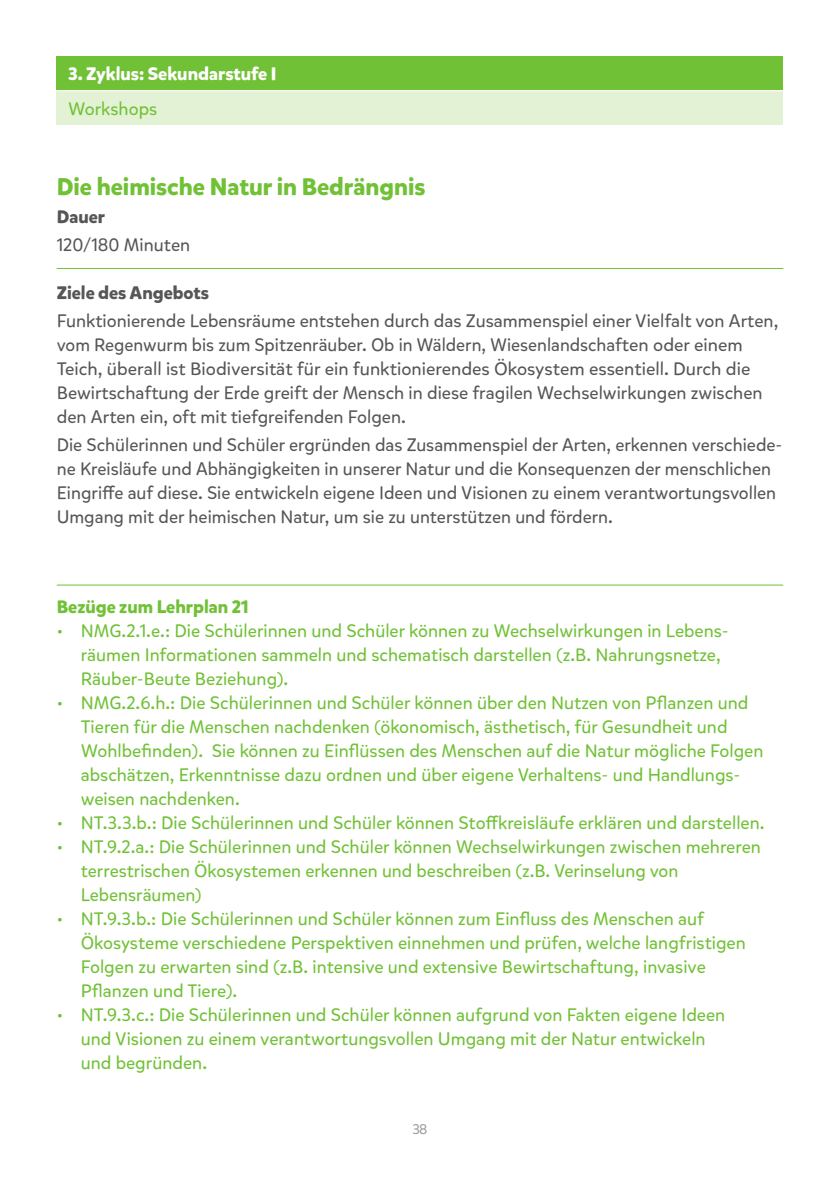
<style>
.page{position:relative;width:840px;height:1191px;background:#fff}
.page>*{position:absolute;margin:0;border:0;box-sizing:border-box;transform-origin:0 0}
.t1{font:700 24px "Mikado";color:#71c136}
.t2{font:18px/24px "Mikado";color:#71c136}
.t3{font:18px/24px "Mikado";color:#565655}
.t4{font:700 18px "Mikado";color:#fff}
.t5{font:700 18px "Mikado";color:#565655}
.t6{font:700 18px "Mikado";color:#71c136}
.t7{font:14px "Mikado";color:#9c9c9d}
</style>
<div class="page">
<div style="left:57px;top:57px;width:725px;height:34px;background:#71c136"></div>
<div style="left:57px;top:91px;width:725px;height:34px;background:#e3f2d5"></div>
<hr style="left:57px;top:90px;width:725px;height:1px;background:#fff">
<hr style="left:57px;top:584px;width:725px;height:1px;background:#71c136">
<hr style="left:57px;top:268px;width:725px;height:1px;background:#71c136">
<hr style="left:839px;top:0;width:1px;height:1191px;background:#000">
<p class="t4" style="left:68px;top:63px;width:210px">3. Zyklus: Sekundarstufe I</p>
<p class="t2" style="left:68px;top:97px;width:91px">Workshops</p>
<h1 class="t1" style="left:57px;top:172px;width:370px">Die heimische Natur in Bedrängnis</h1>
<p class="t5" style="left:57px;top:206px;width:50px">Dauer</p>
<p class="t3" style="left:57px;top:233px;width:135px">120/180 Minuten</p>
<p class="t5" style="left:57px;top:282px;width:154px">Ziele des Angebots</p>
<p class="t3" style="left:57px;top:309px;width:722px">Funktionierende Lebensräume entstehen durch das Zusammenspiel einer Vielfalt von Arten, vom Regenwurm bis zum Spitzenräuber. Ob in Wäldern, Wiesenlandschaften oder einem Teich, überall ist Biodiversität für ein funktionierendes Ökosystem essentiell. Durch die Bewirtschaftung der Erde greift der Mensch in diese fragilen Wechselwirkungen zwischen den Arten ein, oft mit tiefgreifenden Folgen.</p>
<p class="t3" style="left:57px;top:433px;width:726px">Die Schülerinnen und Schüler ergründen das Zusammenspiel der Arten, erkennen verschiede&shy;ne Kreisläufe und Abhängigkeiten in unserer Natur und die Konsequenzen der menschlichen Eingriffe auf diese. Sie entwickeln eigene Ideen und Visionen zu einem verantwortungsvollen Umgang mit der heimischen Natur, um sie zu unterstützen und fördern.</p>
<p class="t6" style="left:57px;top:595px;width:193px">Bezüge zum Lehrplan 21</p>
<p class="t2" style="left:81px;top:619px;width:649px;text-indent:-24px">• NMG.2.1.e.: Die Schülerinnen und Schüler können zu Wechselwirkungen in Lebens&shy;räumen Informationen sammeln und schematisch darstellen (z.B. Nahrungsnetze,<br>Räuber-Beute Beziehung).</p>
<p class="t2" style="left:81px;top:691px;width:684px;text-indent:-24px">• NMG.2.6.h.: Die Schülerinnen und Schüler können über den Nutzen von Pflanzen und Tieren für die Menschen nachdenken (ökonomisch, ästhetisch, für Gesundheit und Wohlbefinden). Sie können zu Einflüssen des Menschen auf die Natur mögliche Folgen abschätzen, Erkenntnisse dazu ordnen und über eigene Verhaltens- und Handlungs&shy;weisen nachdenken.</p>
<p class="t2" style="left:57px;top:811px;width:709px">• NT.3.3.b.: Die Schülerinnen und Schüler können Stoffkreisläufe erklären und darstellen.</p>
<p class="t2" style="left:81px;top:835px;width:681px;text-indent:-24px">• NT.9.2.a.: Die Schülerinnen und Schüler können Wechselwirkungen zwischen mehreren terrestrischen Ökosystemen erkennen und beschreiben (z.B. Verinselung von<br>Lebensräumen)</p>
<p class="t2" style="left:81px;top:907px;width:666px;text-indent:-24px">• NT.9.3.b.: Die Schülerinnen und Schüler können zum Einfluss des Menschen auf Ökosysteme verschiedene Perspektiven einnehmen und prüfen, welche langfristigen Folgen zu erwarten sind (z.B. intensive und extensive Bewirtschaftung, invasive Pflanzen und Tiere).</p>
<p class="t2" style="left:81px;top:1003px;width:645px;text-indent:-24px">• NT.9.3.c.: Die Schülerinnen und Schüler können aufgrund von Fakten eigene Ideen und Visionen zu einem verantwortungsvollen Umgang mit der Natur entwickeln und begründen.</p>
<p class="t7" style="left:412px;top:1121px;width:17px">38</p>
</div>
